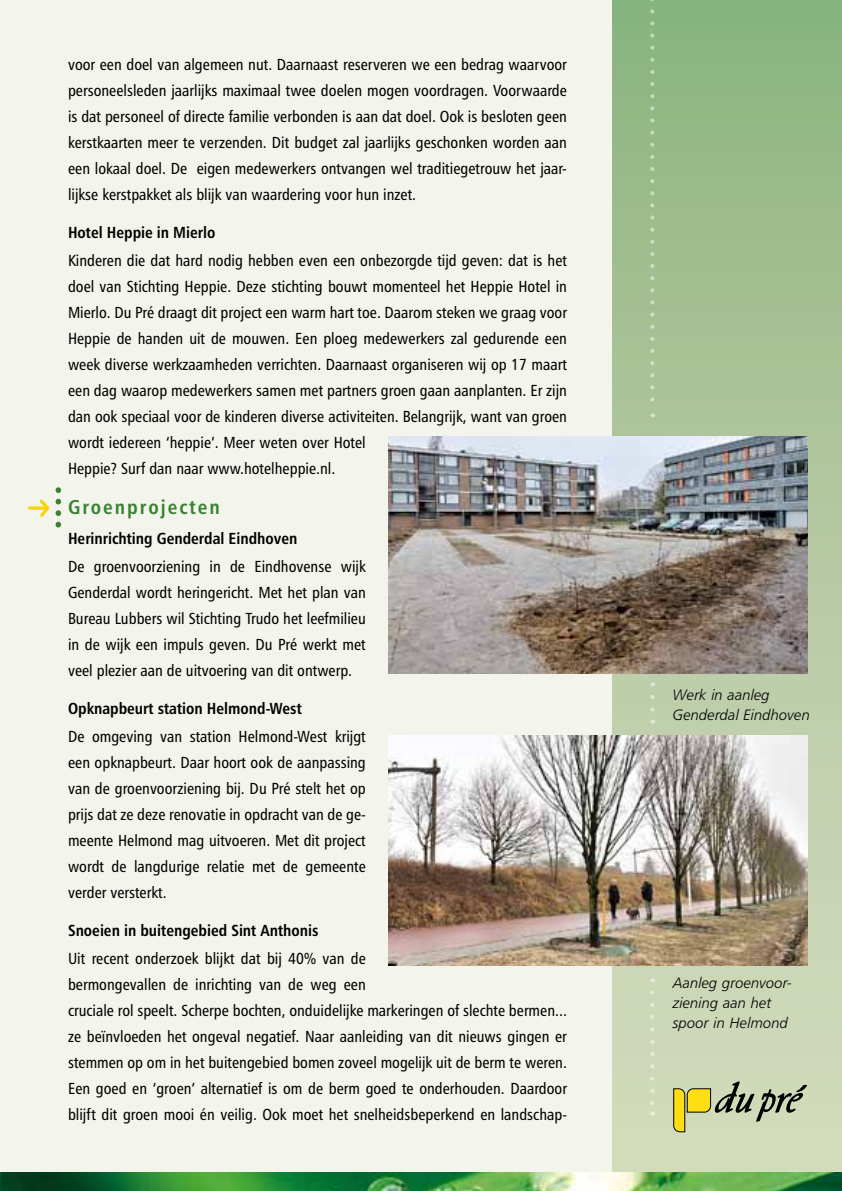
<style>
.page{position:relative;width:842px;height:1191px;background:#f3f5ec}
.page>*{position:absolute;margin:0;border:0;box-sizing:border-box;transform-origin:0 0}
.t1{font:20px "Humanist 777 BT Bold Condensed B";letter-spacing:.1em;color:#3c8934}
.t2{font:16px/26px "Humanist 777 BT Roman Condensed B";color:#000;text-align:justify}
.t3{font:16px "Humanist 777 BT Bold Condensed B";color:#000}
.t4{font:15px/20px "Humanist 777 BT Light Italic B";color:#000}
</style>
<div class="page">
<div style="left:612px;top:0;width:230px;height:1191px;background:linear-gradient(to bottom,#8fb581,#dbdec3)"></div>
<svg style="left:650px;top:0;width:4px;height:417px;background:#a6c399"></svg>
<svg style="left:650px;top:697px;width:4px;height:26px"></svg>
<svg style="left:650px;top:992px;width:4px;height:123px"></svg>
<svg style="left:30px;top:506px;width:7px;height:4px"></svg>
<svg style="left:37px;top:490px;width:24px;height:38px"></svg>
<img style="left:1px;top:1172px;width:841px;height:19px">
<svg style="left:673px;top:1081px;width:134px;height:51px;background:#b7ba88"></svg>
<img style="left:388px;top:437px;width:420px;height:236px">
<img style="left:388px;top:735px;width:420px;height:230px">
<svg style="left:0;top:1172px;width:1px;height:19px"></svg>
<p class="t2" style="left:68px;top:51px;width:500px">voor een doel van algemeen nut. Daarnaast reserveren we een bedrag waarvoor personeelsleden jaarlijks maximaal twee doelen mogen voordragen. Voorwaarde is dat personeel of directe familie verbonden is aan dat doel. Ook is besloten geen kerstkaarten meer te verzenden. Dit budget zal jaarlijks geschonken worden aan een lokaal doel. De eigen medewerkers ontvangen wel traditiegetrouw het jaar&shy;lijkse kerstpakket als blijk van waardering voor hun inzet.</p>
<p class="t3" style="left:68px;top:222px;width:149px">Hotel Heppie in Mierlo</p>
<p class="t2" style="left:68px;top:247px;width:500px;text-align:left">Kinderen die dat hard nodig hebben even een onbezorgde tijd geven: dat is het doel van Stichting Heppie. Deze stichting bouwt momenteel het Heppie Hotel in Mierlo. Du Pré draagt dit project een warm hart toe. Daarom steken we graag voor Heppie de handen uit de mouwen. Een ploeg medewerkers zal gedurende een week diverse werkzaamheden verrichten. Daarnaast organiseren wij op 17 maart een dag waarop medewerkers samen met partners groen gaan aanplanten. Er zijn dan ook speciaal voor de kinderen diverse activiteiten. Belangrijk, want van groen wordt iedereen ‘heppie’. Meer weten over Hotel<br>Heppie? Surf dan naar www.hotelheppie.nl.</p>
<p class="t1" style="left:68px;top:494px;width:153px">Groenprojecten</p>
<p class="t3" style="left:68px;top:528px;width:231px">Herinrichting Genderdal Eindhoven</p>
<p class="t2" style="left:68px;top:553px;width:299px">De groenvoorziening in de Eindhovense wijk Genderdal wordt heringericht. Met het plan van Bureau Lubbers wil Stichting Trudo het leefmilieu in de wijk een impuls geven. Du Pré werkt met veel plezier aan de uitvoering van dit ontwerp.</p>
<p class="t3" style="left:68px;top:698px;width:235px">Opknapbeurt station Helmond-West</p>
<p class="t2" style="left:68px;top:723px;width:299px">De omgeving van station Helmond-West krijgt een opknapbeurt. Daar hoort ook de aanpassing van de groenvoorziening bij. Du Pré stelt het op prijs dat ze deze renovatie in opdracht van de ge&shy;meente Helmond mag uitvoeren. Met dit project wordt de langdurige relatie met de gemeente verder versterkt.</p>
<p class="t3" style="left:68px;top:920px;width:252px">Snoeien in buitengebied Sint Anthonis</p>
<p class="t2" style="left:68px;top:945px;width:500px;text-align:left">Uit recent onderzoek blijkt dat bij 40% van de<br>bermongevallen de inrichting van de weg een<br>cruciale rol speelt. Scherpe bochten, onduidelijke markeringen of slechte bermen... ze beïnvloeden het ongeval negatief. Naar aanleiding van dit nieuws gingen er stemmen op om in het buitengebied bomen zoveel mogelijk uit de berm te weren.<br>Een goed en ‘groen’ alternatief is om de berm goed te onderhouden. Daardoor blijft dit groen mooi én veilig. Ook moet het snelheidsbeperkend en landschap-</p>
<p class="t4" style="left:673px;top:684px;width:139px">Werk in aanleg<br>Genderdal Eindhoven</p>
<p class="t4" style="left:673px;top:972px;width:121px">Aanleg groenvoor&shy;ziening aan het spoor in Helmond</p>
</div>
